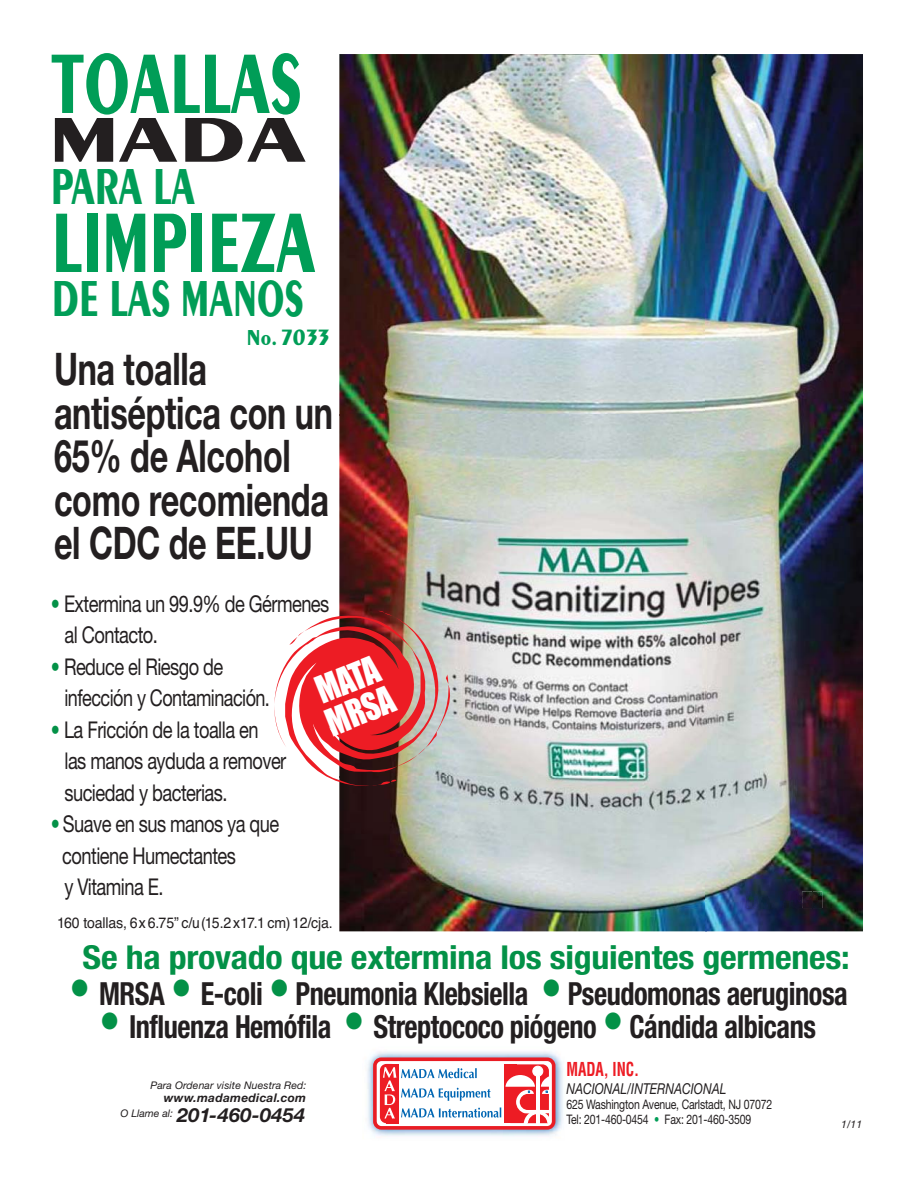
<style>
.page{position:relative;width:918px;height:1188px;background:#fff}
.page>*{position:absolute;margin:0;border:0;box-sizing:border-box;transform-origin:0 0}
.t1{font:700 90px "Peignot";letter-spacing:-.01em;color:#009d57;scale:.67 1}
.t2{font:700 67.5px "Peignot";color:#231f20;scale:1.33 1}
.t3{font:700 54px "Peignot";letter-spacing:-.01em;color:#009d57;scale:.67 1}
.t4{font:700 45px/43.5px "Helvetica Neue";letter-spacing:-.01em;color:#231f20;scale:.72 1}
.t5{font:34.95px/33.5px "Impact";color:#fff;scale:.9 1}
.t6{font:700 condensed 33px "Helvetica Neue";letter-spacing:-.01em;color:#039147;scale:1.09 1}
.t7{font:700 condensed 31.8px "Helvetica Neue";letter-spacing:-.015em;color:#231f20;scale:.89 1}
.t8{font:23.1px/31.5px "Helvetica Neue";letter-spacing:-.03em;color:#231f20;scale:.79 1}
.t9{font:700 23.1px "Peignot";letter-spacing:-.01em;color:#009d57;scale:.91 1}
.t10{font:italic 700 19.5px "Helvetica Neue";letter-spacing:.025em;color:#231f20}
.t11{font:700 condensed 18.75px "Helvetica";color:#ed1c24;scale:.8 1}
.t12{font:15px "Helvetica";letter-spacing:-.01em;color:#231f20;scale:.94 1}
.t13{font:italic 15px "Helvetica Neue";color:#231f20;scale:.8 1}
.t14{font:13.2px/15px "Helvetica Neue";letter-spacing:-.015em;color:#231f20;scale:.8 1}
.t15{font:italic 700 12px "Helvetica Neue";letter-spacing:.025em;color:#231f20}
.t16{font:italic 10.5px "Helvetica Neue";letter-spacing:.01em;color:#231f20}
.s1{color:#039147}
.s2{font-size:47.85px;color:#039147}
.s3{color:#009d57}
</style>
<div class="page">
<img style="left:367px;top:1051px;width:196px;height:86px">
<div style="left:373px;top:1057px;width:182px;height:73px;border:4px solid #e91c24;border-radius:6px"></div>
<svg style="left:375px;top:1060px;width:178px;height:68px"></svg>
<img style="left:339px;top:54px;width:524px;height:877px">
<img style="left:747px;top:891px;width:28px;height:17px">
<img style="left:780px;top:891px;width:42px;height:17px">
<svg style="left:812px;top:891px;width:1px;height:17px"></svg>
<svg style="left:274px;top:611px;width:182px;height:179px"></svg>
<h1 class="t1" style="left:51px;top:50px;width:376px">TOALLAS</h1>
<h2 class="t2" style="left:48px;top:114px;width:196px">MADA</h2>
<h3 class="t3" style="left:51px;top:167px;width:217px">PARA LA</h3>
<h1 class="t1" style="left:51px;top:209px;width:397px">LIMPIEZA</h1>
<h3 class="t3" style="left:52px;top:278px;width:378px">DE LAS MANOS</h3>
<p class="t9" style="left:246px;top:329px;width:94px">No. 7033</p>
<h3 class="t4" style="left:54px;top:351px;width:389px">Una toalla antiséptica con un<br>65% de Alcohol como recomienda el CDC de EE.UU</h3>
<p class="t8" style="left:65px;top:590px;width:337px;text-indent:-14px"><span class="s1">•</span> Extermina un 99.9% de Gérmenes al Contacto.</p>
<p class="t8" style="left:65px;top:653px;width:261px;text-indent:-14px"><span class="s1">•</span> Reduce el Riesgo de infección y Contaminación.</p>
<p class="t8" style="left:65px;top:716px;width:282px;text-indent:-14px"><span class="s1">•</span> La Fricción de la toalla en<br>las manos ayduda a remover suciedad y bacterias.</p>
<p class="t8" style="left:62px;top:811px;width:276px;text-indent:-11px"><span class="s1">•</span> Suave en sus manos ya que contiene Humectantes<br>y Vitamina E.</p>
<h3 class="t5" style="left:309px;top:680px;width:80px;rotate:-22deg">MATA<br>MRSA</h3>
<p class="t12" style="left:57px;top:917px;width:295px">160 toallas, 6x6.75” c/u (15.2 x17.1 cm) 12/cja.</p>
<h3 class="t6" style="left:83px;top:946px;width:705px">Se ha provado que extermina los siguientes germenes:</h3>
<h3 class="t7" style="left:69px;top:983px;width:877px"><span class="s2">•</span> MRSA <span class="s2">•</span> E-coli <span class="s2">•</span> Pneumonia Klebsiella <span class="s2">•</span> Pseudomonas aeruginosa</h3>
<h3 class="t7" style="left:99px;top:1016px;width:807px"><span class="s2">•</span> Influenza Hemófila <span class="s2">•</span> Streptococo piógeno <span class="s2">•</span> Cándida albicans</h3>
<p class="t16" style="left:150px;top:1081px;width:158px">Para Ordenar visite Nuestra Red:</p>
<p class="t15" style="left:164px;top:1094px;width:144px">www.madamedical.com</p>
<p class="t10" style="left:120px;top:1108px;width:186px"><sup>O</sup> <sup>Llame</sup> <sup>al:</sup> 201-460-0454</p>
<p class="t11" style="left:566px;top:1062px;width:93px">MADA, INC.</p>
<p class="t13" style="left:566px;top:1083px;width:201px">NACIONAL/INTERNACIONAL</p>
<p class="t14" style="left:566px;top:1098px;width:259px">625 Washington Avenue, Carlstadt, NJ 07072<br>Tel: 201-460-0454 <span class="s3">•</span> Fax: 201-460-3509</p>
<p class="t16" style="left:841px;top:1120px;width:23px">1/11</p>
</div>
